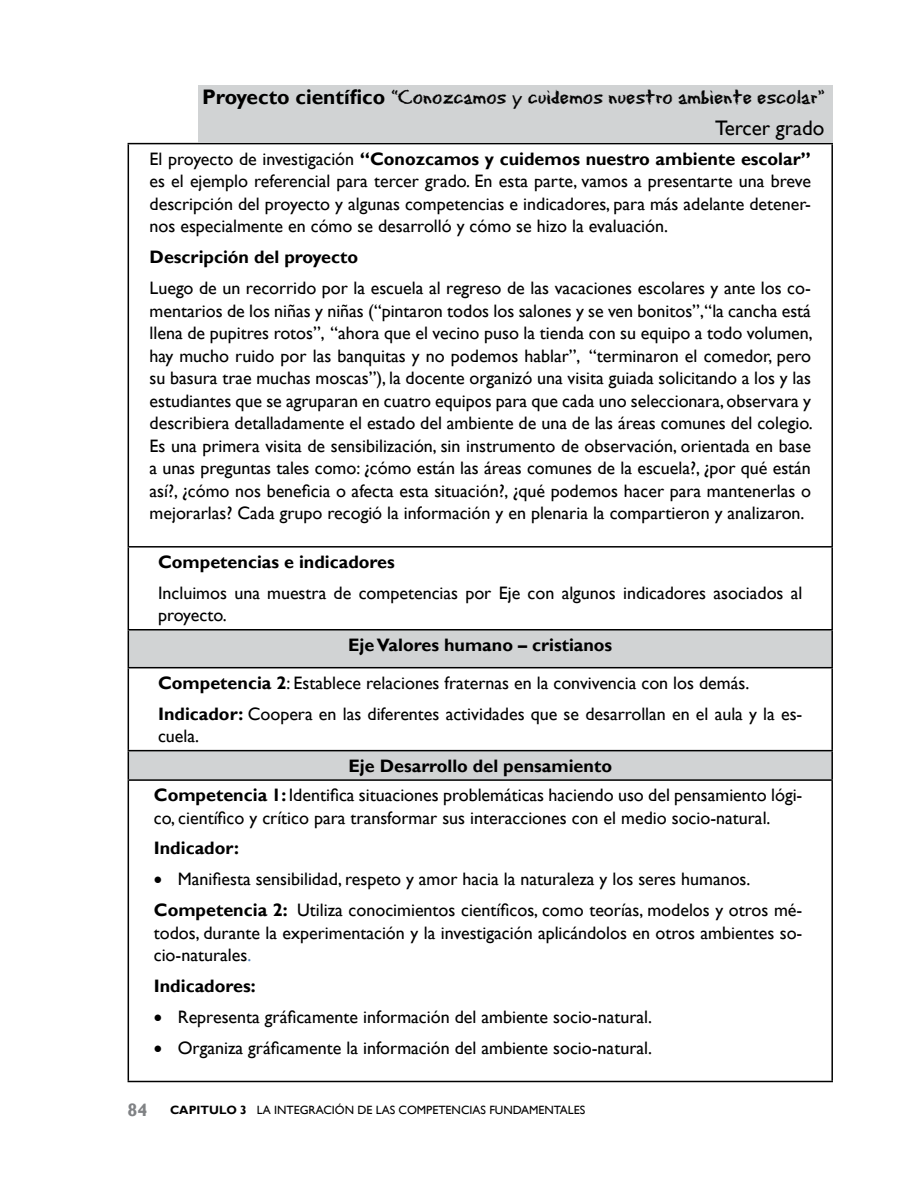
<style>
.page{position:relative;width:918px;height:1188px;background:#fff}
.page>*{position:absolute;margin:0;border:0;box-sizing:border-box;transform-origin:0 0}
.t1{font:21px "Eraser Dust";color:#000}
.t2{font:21px "Gill Sans";color:#000}
.t3{font:18px/22.5px "Gill Sans";color:#000}
.t4{font:700 18px "Gill Sans";color:#000}
.t5{font:700 18px "Gill Sans";color:#808285}
.t6{font:12px "Gill Sans";color:#000}
.s1{font-family:"Gill Sans";font-weight:700}
.s2{font-weight:700}
.s3{color:#4f81bd}
</style>
<div class="page">
<svg style="left:129px;top:631px;width:702px;height:148px"></svg>
<hr style="left:128px;top:143px;width:705px;height:1px;background:#000">
<hr style="left:128px;top:144px;width:1px;height:402px;background:#000">
<hr style="left:831px;top:144px;width:2px;height:402px;background:#000">
<hr style="left:128px;top:546px;width:705px;height:2px;background:#000">
<hr style="left:128px;top:548px;width:1px;height:81px;background:#000">
<hr style="left:831px;top:548px;width:2px;height:81px;background:#000">
<hr style="left:128px;top:668px;width:1px;height:82px;background:#000">
<hr style="left:831px;top:668px;width:2px;height:82px;background:#000">
<hr style="left:128px;top:781px;width:1px;height:300px;background:#000">
<hr style="left:831px;top:781px;width:2px;height:300px;background:#000">
<hr style="left:128px;top:750px;width:705px;height:1px;background:#000">
<svg style="left:128px;top:751px;width:1px;height:28px"></svg>
<hr style="left:831px;top:751px;width:2px;height:28px;background:#000">
<hr style="left:128px;top:779px;width:705px;height:2px;background:#000">
<hr style="left:128px;top:629px;width:705px;height:2px;background:#000">
<hr style="left:128px;top:631px;width:1px;height:36px;background:#000">
<hr style="left:831px;top:631px;width:2px;height:36px;background:#000">
<hr style="left:128px;top:667px;width:705px;height:1px;background:#000">
<hr style="left:128px;top:1081px;width:705px;height:1px;background:#000">
<div style="left:198px;top:86px;width:634px;height:57px;background:#d1d3d4"></div>
<p class="t1" style="left:202px;top:82px;width:624px"><span class="s1">Proyecto científico</span> “Conozcamos y cuidemos nuestro ambiente escolar”</p>
<p class="t2" style="left:715px;top:116px;width:111px">Tercer grado</p>
<p class="t3" style="left:150px;top:148px;width:663px;text-align:justify">El proyecto de investigación <span class="s2">“Conozcamos y cuidemos nuestro ambiente escolar” </span>es el ejemplo referencial para tercer grado. En esta parte, vamos a presentarte una breve descripción del proyecto y algunas competencias e indicadores, para más adelante detener&shy;nos especialmente en cómo se desarrolló y cómo se hizo la evaluación.</p>
<p class="t4" style="left:150px;top:246px;width:210px">Descripción del proyecto</p>
<p class="t3" style="left:150px;top:277px;width:665px;text-align:justify">Luego de un recorrido por la escuela al regreso de las vacaciones escolares y ante los co&shy;mentarios de los niñas y niñas (“pintaron todos los salones y se ven bonitos”,“la cancha está llena de pupitres rotos”, “ahora que el vecino puso la tienda con su equipo a todo volumen, hay mucho ruido por las banquitas y no podemos hablar”, “terminaron el comedor, pero su basura trae muchas moscas”), la docente organizó una visita guiada solicitando a los y las estudiantes que se agruparan en cuatro equipos para que cada uno seleccionara, observara y describiera detalladamente el estado del ambiente de una de las áreas comunes del colegio.<br>Es una primera visita de sensibilización, sin instrumento de observación, orientada en base a unas preguntas tales como: ¿cómo están las áreas comunes de la escuela?, ¿por qué están así?, ¿cómo nos beneficia o afecta esta situación?, ¿qué podemos hacer para mantenerlas o mejorarlas? Cada grupo recogió la información y en plenaria la compartieron y analizaron.</p>
<p class="t4" style="left:158px;top:551px;width:238px">Competencias e indicadores</p>
<p class="t3" style="left:158px;top:582px;width:646px">Incluimos una muestra de competencias por Eje con algunos indicadores asociados al proyecto.</p>
<p class="t3" style="left:158px;top:626px;width:593px;line-height:38px;text-indent:190px"><span class="s2">Eje Valores humano – cristianos<br>Competencia 2</span>: Establece relaciones fraternas en la convivencia con los demás.</p>
<p class="t3" style="left:158px;top:703px;width:646px"><span class="s2">Indicador:</span> Coopera en las diferentes actividades que se desarrollan en el aula y la es&shy;cuela.</p>
<p class="t3" style="left:154px;top:751px;width:650px;line-height:29.4px;text-align:center"><span class="s2">Eje Desarrollo del pensamiento<br>Competencia 1:</span> Identifica situaciones problemáticas haciendo uso del pensamiento lógi-</p>
<p class="t3" style="left:154px;top:807px;width:618px">co, científico y crítico para transformar sus interacciones con el medio socio-natural.</p>
<p class="t4" style="left:154px;top:838px;width:87px">Indicador:</p>
<p class="t3" style="left:154px;top:864px;width:650px;line-height:31px">• Manifiesta sensibilidad, respeto y amor hacia la naturaleza y los seres humanos.<br><span class="s2">Competencia 2:</span> Utiliza conocimientos científicos, como teorías, modelos y otros mé-</p>
<p class="t3" style="left:154px;top:922px;width:650px">todos, durante la experimentación y la investigación aplicándolos en otros ambientes so&shy;cio-naturales<span class="s3">.</span></p>
<p class="t4" style="left:154px;top:976px;width:103px">Indicadores:</p>
<p class="t3" style="left:154px;top:1007px;width:500px">• Representa gráficamente información del ambiente socio-natural.</p>
<p class="t3" style="left:154px;top:1038px;width:500px">• Organiza gráficamente la información del ambiente socio-natural.</p>
<p class="t5" style="left:128px;top:1099px;width:21px">84</p>
<p class="t6" style="left:170px;top:1103px;width:417px"><span class="s2">CAPITULO 3</span> LA INTEGRACIÓN DE LAS COMPETENCIAS FUNDAMENTALES</p>
</div>
